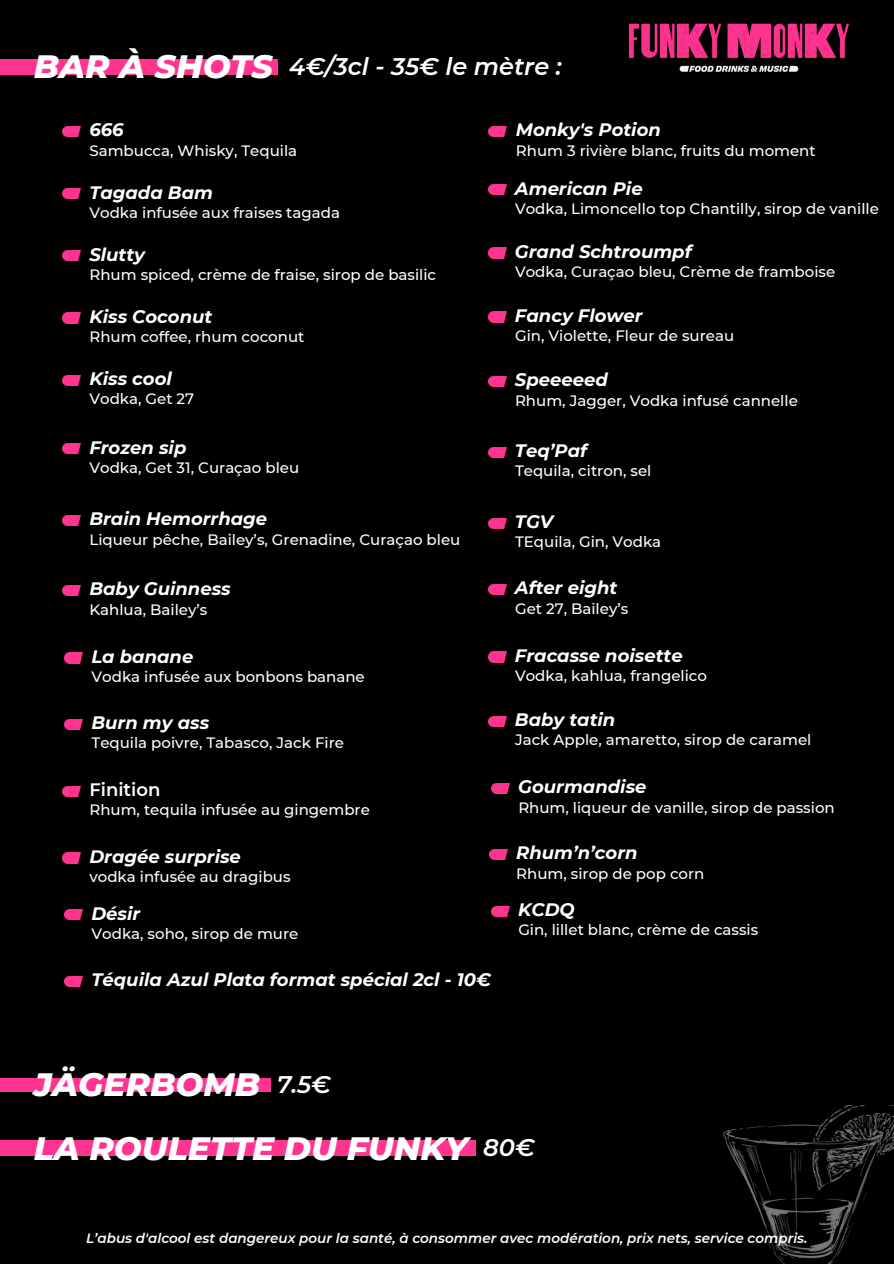
<style>
.page{position:relative;width:894px;height:1264px;background:#fff}
.page>*{position:absolute;margin:0;border:0;box-sizing:border-box;transform-origin:0 0}
.t1{font:italic 800 33px "Montserrat";color:#fff}
.t2{font:italic 600 24px "Montserrat";color:#fff}
.t3{font:italic 700 18px "Montserrat";color:#fff}
.t4{font:600 18px "Montserrat";color:#fff}
.t5{font:500 15px "Montserrat";color:#fff}
.t6{font:italic 600 13.5px "Montserrat";color:#fff}
</style>
<div class="page">
<div style="left:0;top:0;width:893px;height:1263px;background:#000"></div>
<img style="left:628px;top:23px;width:221px;height:49px">
<div style="left:0;top:59px;width:278px;height:15px;background:#ff3390"></div>
<img style="left:723px;top:1105px;width:170px;height:158px">
<img style="left:62px;top:127px;width:18px;height:10px">
<img style="left:488px;top:185px;width:18px;height:10px">
<img style="left:488px;top:248px;width:18px;height:10px">
<img style="left:62px;top:375px;width:18px;height:10px">
<img style="left:488px;top:312px;width:18px;height:10px">
<img style="left:62px;top:444px;width:18px;height:10px">
<img style="left:62px;top:515px;width:18px;height:11px">
<img style="left:62px;top:585px;width:18px;height:10px">
<img style="left:64px;top:653px;width:18px;height:10px">
<img style="left:488px;top:376px;width:18px;height:10px">
<img style="left:488px;top:447px;width:18px;height:10px">
<img style="left:488px;top:518px;width:18px;height:10px">
<img style="left:488px;top:584px;width:18px;height:10px">
<img style="left:64px;top:719px;width:18px;height:10px">
<div style="left:0;top:1078px;width:270px;height:13px;background:#ff3390"></div>
<div style="left:0;top:1140px;width:475px;height:15px;background:#ff3390"></div>
<img style="left:62px;top:189px;width:18px;height:10px">
<img style="left:62px;top:251px;width:18px;height:10px">
<img style="left:62px;top:313px;width:18px;height:10px">
<img style="left:488px;top:652px;width:18px;height:10px">
<img style="left:62px;top:786px;width:18px;height:10px">
<img style="left:488px;top:716px;width:18px;height:10px">
<img style="left:64px;top:909px;width:18px;height:11px">
<img style="left:491px;top:783px;width:18px;height:10px">
<img style="left:491px;top:906px;width:18px;height:10px">
<img style="left:488px;top:127px;width:18px;height:10px">
<img style="left:64px;top:976px;width:18px;height:10px">
<img style="left:62px;top:852px;width:18px;height:11px">
<img style="left:489px;top:849px;width:18px;height:10px">
<p class="t1" style="left:34px;top:47px;width:241px">BAR À SHOTS</p>
<h4 class="t2" style="left:289px;top:52px;width:274px">4€/3cl - 35€ le mètre :</h4>
<p class="t3" style="left:89px;top:119px;width:36px">666</p>
<p class="t5" style="left:89px;top:141px;width:209px">Sambucca, Whisky, Tequila</p>
<p class="t3" style="left:515px;top:119px;width:146px">Monky's Potion</p>
<h4 class="t5" style="left:516px;top:141px;width:301px">Rhum 3 rivière blanc, fruits du moment</h4>
<p class="t3" style="left:89px;top:181px;width:125px">Tagada Bam</p>
<p class="t5" style="left:89px;top:203px;width:252px">Vodka infusée aux fraises tagada</p>
<p class="t3" style="left:89px;top:243px;width:57px">Slutty</p>
<p class="t5" style="left:89px;top:265px;width:348px">Rhum spiced, crème de fraise, sirop de basilic</p>
<p class="t3" style="left:89px;top:305px;width:124px">Kiss Coconut</p>
<p class="t5" style="left:89px;top:327px;width:216px">Rhum coffee, rhum coconut</p>
<h4 class="t3" style="left:515px;top:177px;width:129px">American Pie</h4>
<p class="t5" style="left:515px;top:199px;width:365px">Vodka, Limoncello top Chantilly, sirop de vanille</p>
<h4 class="t3" style="left:515px;top:240px;width:178px">Grand Schtroumpf</h4>
<p class="t5" style="left:515px;top:262px;width:321px">Vodka, Curaçao bleu, Crème de framboise</p>
<h4 class="t3" style="left:515px;top:304px;width:129px">Fancy Flower</h4>
<p class="t5" style="left:515px;top:326px;width:220px">Gin, Violette, Fleur de sureau</p>
<h4 class="t3" style="left:89px;top:367px;width:84px">Kiss cool</h4>
<p class="t5" style="left:89px;top:390px;width:106px">Vodka, Get 27</p>
<h4 class="t3" style="left:89px;top:436px;width:99px">Frozen sip</h4>
<p class="t5" style="left:89px;top:458px;width:211px">Vodka, Get 31, Curaçao bleu</p>
<h4 class="t3" style="left:89px;top:508px;width:179px">Brain Hemorrhage</h4>
<p class="t5" style="left:89px;top:530px;width:372px">Liqueur pêche, Bailey’s, Grenadine, Curaçao bleu</p>
<h4 class="t3" style="left:89px;top:578px;width:143px">Baby Guinness</h4>
<p class="t5" style="left:89px;top:600px;width:119px">Kahlua, Bailey’s</p>
<h4 class="t3" style="left:91px;top:645px;width:103px">La banane</h4>
<p class="t5" style="left:91px;top:667px;width:275px">Vodka infusée aux bonbons banane</p>
<h4 class="t3" style="left:515px;top:369px;width:94px">Speeeeed</h4>
<p class="t5" style="left:515px;top:391px;width:284px">Rhum, Jagger, Vodka infusé cannelle</p>
<h4 class="t3" style="left:515px;top:439px;width:74px">Teq’Paf</h4>
<p class="t5" style="left:515px;top:462px;width:138px">Tequila, citron, sel</p>
<h4 class="t3" style="left:515px;top:510px;width:40px">TGV</h4>
<p class="t5" style="left:515px;top:533px;width:148px">TEquila, Gin, Vodka</p>
<p class="t3" style="left:515px;top:577px;width:104px">After eight</p>
<p class="t5" style="left:515px;top:599px;width:115px">Get 27, Bailey’s</p>
<p class="t3" style="left:515px;top:644px;width:169px">Fracasse noisette</p>
<p class="t5" style="left:515px;top:666px;width:193px">Vodka, kahlua, frangelico</p>
<p class="t3" style="left:91px;top:711px;width:119px">Burn my ass</p>
<p class="t5" style="left:91px;top:733px;width:254px">Tequila poivre, Tabasco, Jack Fire</p>
<p class="t3" style="left:515px;top:708px;width:102px">Baby tatin</p>
<p class="t5" style="left:515px;top:730px;width:298px">Jack Apple, amaretto, sirop de caramel</p>
<p class="t4" style="left:89px;top:778px;width:72px">Finition</p>
<p class="t5" style="left:89px;top:800px;width:282px">Rhum, tequila infusée au gingembre</p>
<p class="t3" style="left:518px;top:776px;width:130px">Gourmandise</p>
<h4 class="t5" style="left:518px;top:798px;width:318px">Rhum, liqueur de vanille, sirop de passion</h4>
<h1 class="t3" style="left:89px;top:845px;width:153px">Dragée surprise</h1>
<h2 class="t5" style="left:89px;top:867px;width:203px">vodka infusée au dragibus</h2>
<h1 class="t3" style="left:516px;top:841px;width:123px">Rhum’n’corn</h1>
<h2 class="t5" style="left:516px;top:864px;width:190px">Rhum, sirop de pop corn</h2>
<h3 class="t3" style="left:91px;top:902px;width:50px">Désir</h3>
<p class="t5" style="left:91px;top:924px;width:208px">Vodka, soho, sirop de mure</p>
<h4 class="t3" style="left:518px;top:898px;width:58px">KCDQ</h4>
<p class="t5" style="left:518px;top:921px;width:241px">Gin, lillet blanc, crème de cassis</p>
<h3 class="t3" style="left:91px;top:968px;width:401px">Téquila Azul Plata format spécial 2cl - 10€</h3>
<p class="t1" style="left:34px;top:1063px;width:228px">JÄGERBOMB</p>
<p class="t2" style="left:277px;top:1069px;width:55px">7.5€</p>
<h4 class="t1" style="left:34px;top:1128px;width:436px">LA ROULETTE DU FUNKY</h4>
<p class="t2" style="left:483px;top:1132px;width:53px">80€</p>
<p class="t6" style="left:86px;top:1229px;width:722px">L’abus d'alcool est dangereux pour la santé, à consommer avec modération, prix nets, service compris.</p>
</div>
